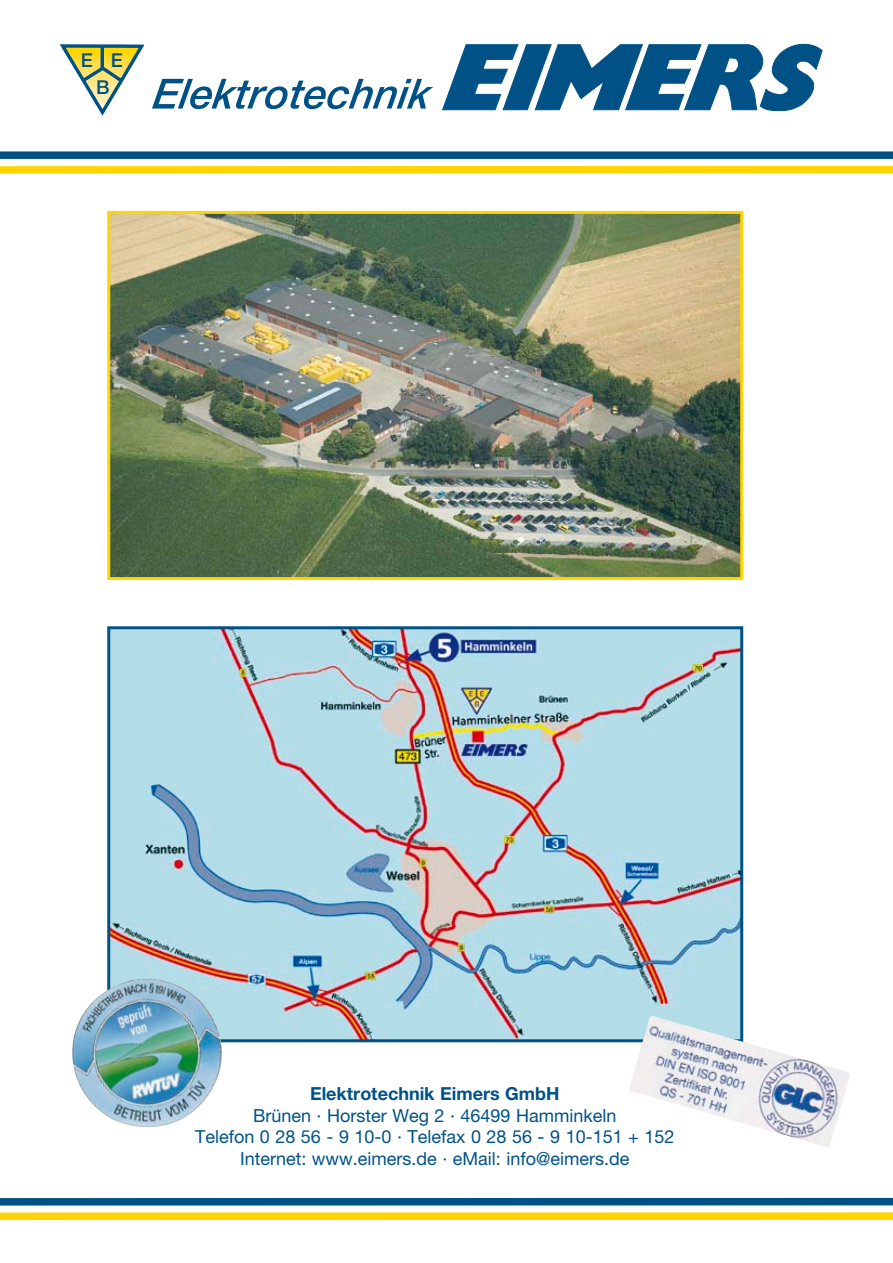
<style>
.page{position:relative;width:893px;height:1263px;background:#fff}
.page>*{position:absolute;margin:0;border:0;box-sizing:border-box;transform-origin:0 0}
.t1{font:500 19.2px/27px "Helvetica Neue";color:#005286;text-align:center}
.t2{font:18px/21.6px "Helvetica Neue";color:#005286;text-align:center}
.t3{font:700 18px "Helvetica Neue";color:#005286}
</style>
<div class="page">
<img style="left:111px;top:630px;width:628px;height:408px">
<div style="left:107px;top:626px;width:636px;height:416px;border:3px solid #005286"></div>
<img style="left:72px;top:979px;width:150px;height:149px">
<img style="left:628px;top:1016px;width:222px;height:132px">
<img style="left:111px;top:215px;width:628px;height:361px">
<div style="left:107px;top:211px;width:636px;height:369px;border:3px solid #ffd400"></div>
<div style="left:0;top:151px;width:893px;height:8px;background:#005286"></div>
<svg style="left:0;top:165px;width:893px;height:9px;background:#ffdb2a"></svg>
<svg style="left:59px;top:44px;width:83px;height:72px"></svg>
<svg style="left:152px;top:79px;width:281px;height:30px"></svg>
<svg style="left:442px;top:43px;width:381px;height:68px"></svg>
<svg style="left:0;top:1197px;width:893px;height:24px"></svg>
<p class="t1" style="left:81px;top:46px;width:43px">E E<br>B</p>
<p class="t3" style="left:310px;top:1082px;width:251px">Elektrotechnik Eimers GmbH</p>
<p class="t2" style="left:195px;top:1104px;width:481px">Brünen · Horster Weg 2 · 46499 Hamminkeln<br>Telefon 0 28 56 - 9 10-0 · Telefax 0 28 56 - 9 10-151 + 152<br>Internet: www.eimers.de · eMail: info@eimers.de</p>
</div>
